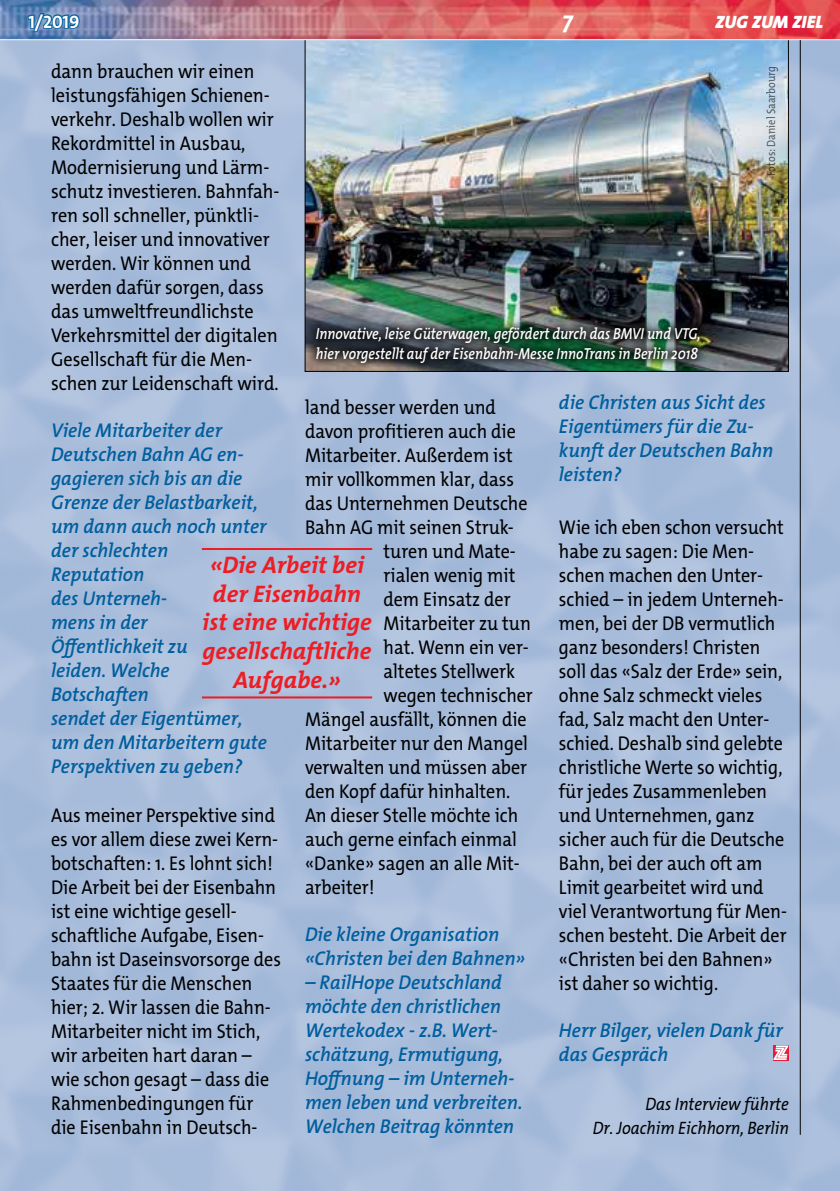
<style>
.page{position:relative;width:840px;height:1191px;background:#fff}
.page>*{position:absolute;margin:0;border:0;box-sizing:border-box;transform-origin:0 0}
.t1{font:italic 700 24px/28.8px "The Mix Os F";color:#ed1d24;text-align:center}
.t2{font:italic 700 24px "The Mix Os F";color:#fff}
.t3{font:20px/24px "The Mix Os F";color:#000;scale:.9 1}
.t4{font:italic 600 20px/24px "The Mix Os F";color:#005e9e;scale:.95 1}
.t5{font:20px/24px "The Mix Os F";color:#000;scale:.91 1}
.t6{font:italic 18px/24px "The Mix Os F";color:#000;text-align:right;scale:.9 1}
.t7{font:italic 900 18px "The Mix";color:#fff}
.t8{font:700 18px "The Mix Os F";color:#fff}
.t9{font:italic 600 16px/19.2px "The Mix Os F";color:#fff;scale:.85 1}
.t10{font:12px "The Mix Os F";color:#000;scale:.87 1}
</style>
<div class="page">
<img style="left:0;top:40px;width:839px;height:1151px">
<div style="left:772px;top:1044px;width:16px;height:16px;background:#adc0dd"></div>
<svg style="left:773px;top:1045px;width:15px;height:15px"></svg>
<img style="left:306px;top:40px;width:480px;height:330px">
<hr style="left:202px;top:548px;width:170px;height:2px;background:#ed1d24">
<hr style="left:202px;top:696px;width:170px;height:2px;background:#ed1d24">
<img style="left:0;top:0;width:839px;height:39px">
<svg style="left:26px;top:11px;width:55px;height:22px"></svg>
<hr style="left:799px;top:40px;width:1px;height:1094px;background:#000">
<div style="left:306px;top:317px;width:402px;height:55px;background:#000;opacity:.75"></div>
<p class="t8" style="left:28px;top:10px;width:53px">1/2019</p>
<p class="t2" style="left:562px;top:4px;width:12px">7</p>
<p class="t7" style="left:714px;top:6px;width:109px">ZUG ZUM ZIEL</p>
<p class="t5" style="left:51px;top:59px;width:252px">dann brauchen wir einen leistungsfähigen Schienen&shy;verkehr. Deshalb wollen wir<br>Rekordmittel in Ausbau,<br>Modernisierung und Lärm&shy;schutz investieren. Bahnfah&shy;ren soll schneller, pünktli&shy;cher, leiser und innovativer werden. Wir können und werden dafür sorgen, dass das umweltfreundlichste<br>Verkehrsmittel der digitalen<br>Gesellschaft für die Men&shy;schen zur Leidenschaft wird.</p>
<p class="t4" style="left:51px;top:418px;width:229px">Viele Mitarbeiter der<br>Deutschen Bahn AG en&shy;gagieren sich bis an die<br>Grenze der Belastbarkeit, um dann auch noch unter der schlechten<br>Reputation<br>des Unterneh-<br>mens in der<br>Öffentlichkeit zu<br>leiden. Welche<br>Botschaften<br>sendet der Eigentümer, um den Mitarbeitern gute<br>Perspektiven zu geben?</p>
<p class="t3" style="left:51px;top:803px;width:257px">Aus meiner Perspektive sind es vor allem diese zwei Kern&shy;botschaften: 1. Es lohnt sich!<br>Die Arbeit bei der Eisenbahn ist eine wichtige gesell&shy;schaftliche Aufgabe, Eisen&shy;bahn ist Daseinsvorsorge des<br>Staates für die Menschen hier; 2. Wir lassen die Bahn-<br>Mitarbeiter nicht im Stich, wir arbeiten hart daran – wie schon gesagt – dass die<br>Rahmenbedingungen für die Eisenbahn in Deutsch-</p>
<p class="t10" style="left:762px;top:176px;width:128px;rotate:-90deg">Fotos: Daniel Saarbourg</p>
<p class="t9" style="left:316px;top:324px;width:454px">Innovative, leise Güterwagen, gefördert durch das BMVI und VTG, hier vorgestellt auf der Eisenbahn-Messe InnoTrans in Berlin 2018</p>
<p class="t4" style="left:558px;top:391px;width:227px">die Christen aus Sicht des<br>Eigentümers für die Zu&shy;kunft der Deutschen Bahn leisten?</p>
<p class="t3" style="left:558px;top:515px;width:255px">Wie ich eben schon versucht habe zu sagen: Die Men&shy;schen machen den Unter&shy;schied – in jedem Unterneh&shy;men, bei der DB vermutlich ganz besonders! Christen soll das «Salz der Erde» sein, ohne Salz schmeckt vieles fad, Salz macht den Unter&shy;schied. Deshalb sind gelebte christliche Werte so wichtig, für jedes Zusammenleben und Unternehmen, ganz sicher auch für die Deutsche<br>Bahn, bei der auch oft am<br>Limit gearbeitet wird und viel Verantwortung für Men&shy;schen besteht. Die Arbeit der «Christen bei den Bahnen» ist daher so wichtig.</p>
<p class="t4" style="left:558px;top:1018px;width:237px">Herr Bilger, vielen Dank für das Gespräch</p>
<p class="t6" style="left:592px;top:1092px;width:219px">Das Interview führte<br>Dr. Joachim Eichhorn, Berlin</p>
<p class="t3" style="left:305px;top:395px;width:213px">land besser werden und</p>
<p class="t3" style="left:305px;top:419px;width:236px">davon profitieren auch die</p>
<p class="t3" style="left:305px;top:443px;width:232px">Mitarbeiter. Außerdem ist</p>
<p class="t3" style="left:305px;top:467px;width:234px">mir vollkommen klar, dass</p>
<p class="t3" style="left:305px;top:491px;width:249px">das Unternehmen Deutsche</p>
<p class="t3" style="left:305px;top:515px;width:233px">Bahn AG mit seinen Struk-</p>
<p class="t3" style="left:383px;top:539px;width:148px">turen und Mate-</p>
<p class="t3" style="left:383px;top:563px;width:148px">rialen wenig mit</p>
<p class="t3" style="left:383px;top:587px;width:143px">dem Einsatz der</p>
<p class="t3" style="left:383px;top:611px;width:165px">Mitarbeiter zu tun</p>
<p class="t3" style="left:383px;top:635px;width:163px">hat. Wenn ein ver-</p>
<p class="t3" style="left:383px;top:659px;width:147px">altetes Stellwerk</p>
<p class="t3" style="left:383px;top:683px;width:167px">wegen technischer</p>
<p class="t3" style="left:305px;top:707px;width:248px">Mängel ausfällt, können die</p>
<p class="t3" style="left:305px;top:731px;width:249px">Mitarbeiter nur den Mangel</p>
<p class="t3" style="left:305px;top:755px;width:248px">verwalten und müssen aber</p>
<p class="t3" style="left:305px;top:779px;width:229px">den Kopf dafür hinhalten.</p>
<p class="t3" style="left:305px;top:803px;width:238px">An dieser Stelle möchte ich</p>
<p class="t3" style="left:305px;top:827px;width:237px">auch gerne einfach einmal</p>
<p class="t3" style="left:305px;top:851px;width:240px">«Danke» sagen an alle Mit-</p>
<p class="t3" style="left:305px;top:875px;width:79px">arbeiter!</p>
<p class="t4" style="left:305px;top:922px;width:233px">Die kleine Organisation «Christen bei den Bahnen»</p>
<p class="t4" style="left:305px;top:970px;width:230px">– RailHope Deutschland möchte den christlichen<br>Wertekodex - z.B. Wert&shy;schätzung, Ermutigung,<br>Hoffnung – im Unterneh&shy;men leben und verbreiten.<br>Welchen Beitrag könnten</p>
<p class="t1" style="left:202px;top:550px;width:171px">«Die Arbeit bei der Eisenbahn ist eine wichtige gesellschaftliche<br>Aufgabe.»</p>
</div>
